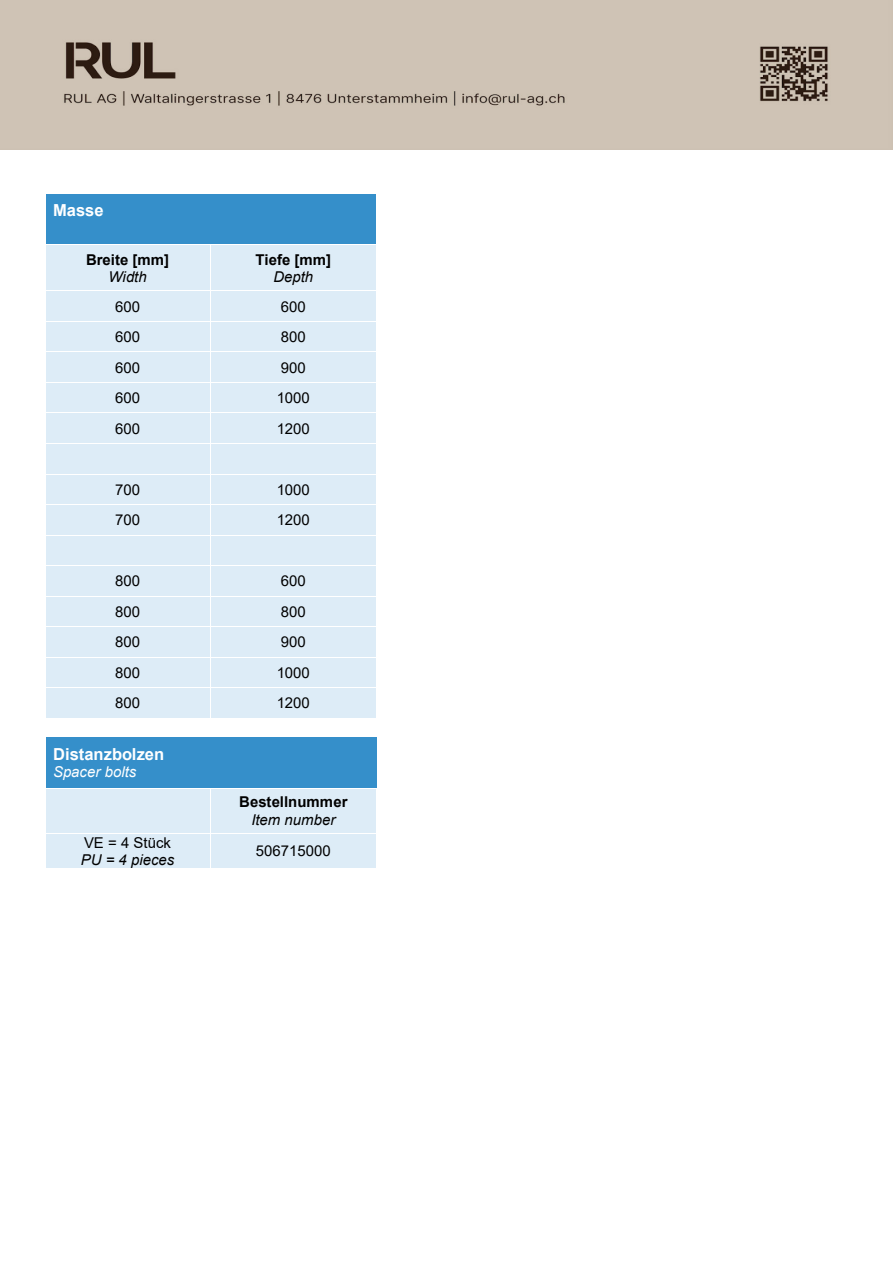
<style>
.page{position:relative;width:893px;height:1263px;background:#fff}
.page>*{position:absolute;margin:0;border:0;box-sizing:border-box;transform-origin:0 0}
.t1{font:700 16.5px "Arial";color:#fff}
.t2{font:700 16.5px "Arial";color:#fff}
.t3{font:15px "Arial";color:#000}
.t4{font:700 15px/17.1px "Arial";color:#000;text-align:center}
.t5{font:italic 15px/17.2px "Arial";color:#000}
.t6{font:italic 15px "Arial";color:#fff}
.t7{font:700 15px "Arial";letter-spacing:-.01em;color:#231f20}
.s1{font-weight:400;font-style:italic}
.s2{font-style:normal}
</style>
<div class="page">
<div style="left:0;top:0;width:893px;height:149px;background:#cfc3b5"></div>
<div style="left:45px;top:194px;width:330px;height:51px;background:#358fca"></div>
<hr style="left:45px;top:194px;width:1px;height:51px;background:#fff">
<div style="left:45px;top:245px;width:165px;height:46px;background:#ddecf7"></div>
<div style="left:211px;top:245px;width:165px;height:46px;background:#ddecf7"></div>
<hr style="left:45px;top:245px;width:165px;height:1px;background:#fff">
<hr style="left:211px;top:245px;width:165px;height:1px;background:#fff">
<hr style="left:45px;top:245px;width:1px;height:46px;background:#fff">
<div style="left:45px;top:291px;width:165px;height:30px;background:#ddecf7"></div>
<div style="left:211px;top:291px;width:165px;height:30px;background:#ddecf7"></div>
<hr style="left:45px;top:291px;width:165px;height:1px;background:#fff">
<hr style="left:211px;top:291px;width:165px;height:1px;background:#fff">
<hr style="left:45px;top:291px;width:1px;height:30px;background:#fff">
<div style="left:45px;top:322px;width:165px;height:30px;background:#ddecf7"></div>
<div style="left:211px;top:322px;width:165px;height:30px;background:#ddecf7"></div>
<hr style="left:45px;top:322px;width:1px;height:30px;background:#fff">
<div style="left:45px;top:352px;width:165px;height:30px;background:#ddecf7"></div>
<div style="left:211px;top:352px;width:165px;height:30px;background:#ddecf7"></div>
<hr style="left:45px;top:352px;width:165px;height:1px;background:#fff">
<hr style="left:211px;top:352px;width:165px;height:1px;background:#fff">
<hr style="left:45px;top:352px;width:1px;height:30px;background:#fff">
<div style="left:45px;top:383px;width:165px;height:30px;background:#ddecf7"></div>
<div style="left:211px;top:383px;width:165px;height:30px;background:#ddecf7"></div>
<hr style="left:45px;top:383px;width:1px;height:30px;background:#fff">
<div style="left:45px;top:413px;width:165px;height:30px;background:#ddecf7"></div>
<div style="left:211px;top:413px;width:165px;height:30px;background:#ddecf7"></div>
<hr style="left:45px;top:413px;width:165px;height:1px;background:#fff">
<hr style="left:211px;top:413px;width:165px;height:1px;background:#fff">
<hr style="left:45px;top:413px;width:1px;height:30px;background:#fff">
<div style="left:45px;top:444px;width:165px;height:30px;background:#ddecf7"></div>
<div style="left:211px;top:444px;width:165px;height:30px;background:#ddecf7"></div>
<hr style="left:45px;top:444px;width:1px;height:30px;background:#fff">
<div style="left:45px;top:474px;width:165px;height:30px;background:#ddecf7"></div>
<div style="left:211px;top:474px;width:165px;height:30px;background:#ddecf7"></div>
<hr style="left:45px;top:474px;width:165px;height:1px;background:#fff">
<hr style="left:211px;top:474px;width:165px;height:1px;background:#fff">
<hr style="left:45px;top:474px;width:1px;height:30px;background:#fff">
<div style="left:45px;top:505px;width:165px;height:30px;background:#ddecf7"></div>
<div style="left:211px;top:505px;width:165px;height:30px;background:#ddecf7"></div>
<hr style="left:45px;top:505px;width:1px;height:30px;background:#fff">
<div style="left:45px;top:535px;width:165px;height:30px;background:#ddecf7"></div>
<div style="left:211px;top:535px;width:165px;height:30px;background:#ddecf7"></div>
<hr style="left:45px;top:535px;width:165px;height:1px;background:#fff">
<hr style="left:211px;top:535px;width:165px;height:1px;background:#fff">
<hr style="left:45px;top:535px;width:1px;height:30px;background:#fff">
<div style="left:45px;top:566px;width:165px;height:30px;background:#ddecf7"></div>
<div style="left:211px;top:566px;width:165px;height:30px;background:#ddecf7"></div>
<hr style="left:45px;top:566px;width:1px;height:30px;background:#fff">
<div style="left:45px;top:597px;width:165px;height:29px;background:#ddecf7"></div>
<div style="left:211px;top:597px;width:165px;height:29px;background:#ddecf7"></div>
<div style="left:45px;top:627px;width:165px;height:30px;background:#ddecf7"></div>
<div style="left:211px;top:627px;width:165px;height:30px;background:#ddecf7"></div>
<svg style="left:45px;top:597px;width:1px;height:29px"></svg>
<hr style="left:45px;top:627px;width:1px;height:30px;background:#fff">
<div style="left:45px;top:658px;width:165px;height:29px;background:#ddecf7"></div>
<div style="left:211px;top:658px;width:165px;height:29px;background:#ddecf7"></div>
<div style="left:45px;top:688px;width:165px;height:30px;background:#ddecf7"></div>
<div style="left:211px;top:688px;width:165px;height:30px;background:#ddecf7"></div>
<svg style="left:45px;top:658px;width:1px;height:29px"></svg>
<hr style="left:45px;top:688px;width:1px;height:30px;background:#fff">
<div style="left:45px;top:737px;width:331px;height:51px;background:#358fca"></div>
<hr style="left:45px;top:737px;width:1px;height:51px;background:#fff">
<div style="left:45px;top:788px;width:165px;height:45px;background:#ddecf7"></div>
<div style="left:211px;top:788px;width:165px;height:45px;background:#ddecf7"></div>
<hr style="left:45px;top:788px;width:165px;height:1px;background:#fff">
<hr style="left:211px;top:788px;width:165px;height:1px;background:#fff">
<hr style="left:45px;top:788px;width:1px;height:45px;background:#fff">
<div style="left:45px;top:833px;width:165px;height:35px;background:#ddecf7"></div>
<div style="left:211px;top:833px;width:165px;height:35px;background:#ddecf7"></div>
<hr style="left:45px;top:833px;width:165px;height:1px;background:#fff">
<hr style="left:211px;top:833px;width:165px;height:1px;background:#fff">
<hr style="left:45px;top:833px;width:1px;height:35px;background:#fff">
<p class="t2" style="left:53px;top:198px;width:52px">Masse</p>
<p class="t4" style="left:86px;top:251px;width:85px">Breite [mm]<br><span class="s1">Width</span></p>
<p class="t4" style="left:255px;top:251px;width:77px">Tiefe [mm]<br><span class="s1">Depth</span></p>
<p class="t3" style="left:115px;top:296px;width:26px">600</p>
<p class="t3" style="left:281px;top:296px;width:26px">600</p>
<p class="t3" style="left:115px;top:326px;width:26px">600</p>
<p class="t3" style="left:281px;top:326px;width:26px">800</p>
<p class="t3" style="left:115px;top:357px;width:26px">600</p>
<p class="t3" style="left:281px;top:357px;width:26px">900</p>
<p class="t3" style="left:115px;top:388px;width:26px">600</p>
<p class="t3" style="left:277px;top:388px;width:35px">1000</p>
<p class="t3" style="left:115px;top:418px;width:26px">600</p>
<p class="t3" style="left:277px;top:418px;width:35px">1200</p>
<p class="t3" style="left:115px;top:479px;width:26px">700</p>
<p class="t3" style="left:277px;top:479px;width:35px">1000</p>
<p class="t3" style="left:115px;top:510px;width:26px">700</p>
<p class="t3" style="left:277px;top:510px;width:35px">1200</p>
<p class="t3" style="left:115px;top:571px;width:26px">800</p>
<p class="t3" style="left:281px;top:571px;width:26px">600</p>
<p class="t3" style="left:115px;top:601px;width:26px">800</p>
<p class="t3" style="left:281px;top:601px;width:26px">800</p>
<p class="t3" style="left:115px;top:632px;width:26px">800</p>
<p class="t3" style="left:281px;top:632px;width:26px">900</p>
<p class="t3" style="left:115px;top:662px;width:26px">800</p>
<p class="t3" style="left:277px;top:662px;width:35px">1000</p>
<p class="t3" style="left:115px;top:693px;width:26px">800</p>
<p class="t3" style="left:277px;top:693px;width:35px">1200</p>
<p class="t1" style="left:53px;top:742px;width:113px">Distanzbolzen</p>
<p class="t6" style="left:53px;top:762px;width:85px">Spacer bolts</p>
<p class="t4" style="left:239px;top:794px;width:110px">Bestellnummer<br><span class="s1">Item number</span></p>
<p class="t5" style="left:81px;top:834px;width:95px"><span class="s2">VE = 4 Stück<br></span>PU = 4 pieces</p>
<p class="t3" style="left:256px;top:840px;width:76px">506715000</p>
<p class="t7" style="left:109px;top:826px;width:66px">Optionen</p>
</div>
